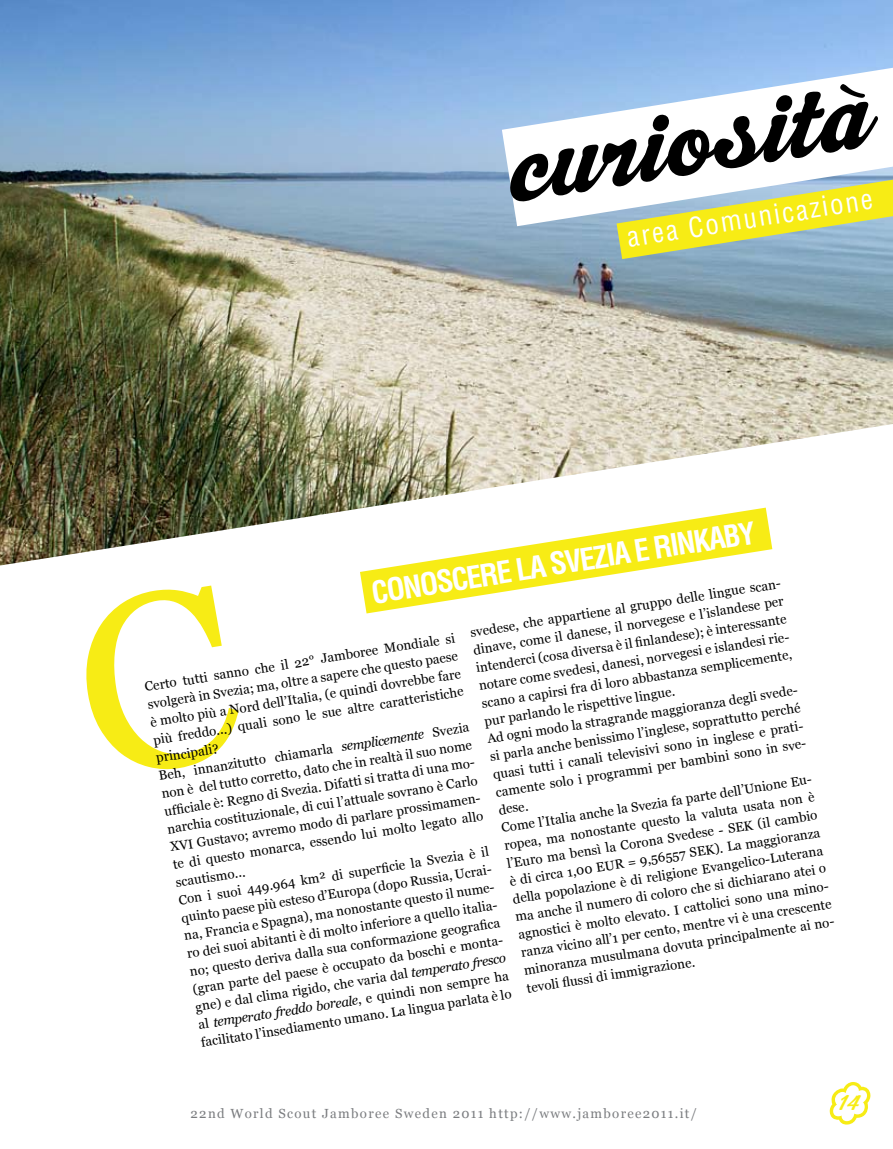
<style>
.page{position:relative;width:893px;height:1149px;background:#fff}
.page>*{position:absolute;margin:0;border:0;box-sizing:border-box;transform-origin:0 0}
.t1{font:106.95px "Jamboree Script";color:#000}
.t2{font:700 condensed 30px "Helvetica";color:#fff}
.t3{font:condensed 27px "Helvetica";color:#fff}
.t4{font:21px "Jamboree Script";color:#f7ec15}
.t5{font:13.2px/18px "Georgia";color:#000}
.t6{font:13.2px "Georgia";letter-spacing:.1em;color:#7a7c7f}
.s1{font-style:italic}
</style>
<div class="page">
<img style="left:0;top:0;width:893px;height:424px">
<svg style="left:502px;top:68px;width:391px;height:158px"></svg>
<svg style="left:578px;top:100px;width:315px;height:182px"></svg>
<img style="left:0;top:424px;width:892px;height:142px">
<svg style="left:830px;top:1082px;width:41px;height:42px"></svg>
<svg style="left:315px;top:480px;width:502px;height:134px"></svg>
<h1 class="t1" style="left:497px;top:99px;width:366px;rotate:-9deg">curiosità</h1>
<h3 class="t3" style="left:625px;top:221px;width:250px;rotate:-9deg">area Comunicazione</h3>
<h2 class="t2" style="left:513px;top:552px;width:244px;rotate:-9deg">la Svezia e Rin kab y</h2>
<p class="t5" style="left:469px;top:623px;width:317px;rotate:-9deg">svedese, che appartiene al gruppo delle lingue scan&shy;dinave, come il danese, il norvegese e l’islandese per intenderci (cosa diversa è il fi nlandese); è interessante notare come svedesi, danesi, norvegesi e islandesi rie&shy;scano a capirsi fra di loro abbastanza semplicemente, pur parlando le rispettive lingue.<br>Ad ogni modo la stragrande maggioranza degli svede&shy;si parla anche benissimo l’inglese, soprattutto perché quasi tutti i canali televisivi sono in inglese e prati&shy;camente solo i programmi per bambini sono in sve&shy;dese.<br>Come l’Italia anche la Svezia fa parte dell’Unione Eu&shy;ropea, ma nonostante questo la valuta usata non è l’Euro ma bensì la Corona Svedese - SEK (il cambio è di circa 1,00 EUR = 9,56557 SEK). La maggioranza della popolazione è di religione Evangelico-Luterana ma anche il numero di coloro che si dichiarano atei o agnostici è molto elevato. I cattolici sono una mino&shy;ranza vicino all’1 per cento, mentre vi è una crescente minoranza musulmana dovuta principalmente ai no&shy;tevoli fl ussi di immigrazione.</p>
<h2 class="t2" style="left:369px;top:574px;width:32px;rotate:-9deg">Conoscere</h2>
<p class="t5" style="left:143px;top:678px;width:317px;rotate:-9deg">Certo tutti sanno che il 22° Jamboree Mondiale si svolgerà in Svezia; ma, oltre a sapere che questo paese è molto più a Nord dell’Italia, (e quindi dovrebbe fare più freddo...) quali sono le sue altre caratteristiche principali?<br>Beh, innanzitutto chiamarla <span class="s1">semplicemente</span> Svezia non è del tutto corretto, dato che in realtà il suo nome uffi ciale è: Regno di Svezia. Difatti si tratta di una mo&shy;narchia costituzionale, di cui l’attuale sovrano è Carlo XVI Gustavo; avremo modo di parlare prossimamen&shy;te di questo monarca, essendo lui molto legato allo scautismo...<br>Con i suoi 449.964 km² di superfi cie la Svezia è il quinto paese più esteso d’Europa (dopo Russia, Ucrai&shy;na, Francia e Spagna), ma nonostante questo il nume&shy;ro dei suoi abitanti è di molto inferiore a quello italia&shy;no; questo deriva dalla sua conformazione geografi ca (gran parte del paese è occupato da boschi e monta&shy;gne) e dal clima rigido, che varia dal <span class="s1">temperato fresco </span>al <span class="s1">temperato freddo boreale</span>, e quindi non sempre ha facilitato l’insediamento umano. La lingua parlata è lo</p>
<p class="t6" style="left:191px;top:1105px;width:508px">22nd World Scout Jamboree Sweden 2011 http://www.jamboree2011.it/</p>
<h3 class="t4" style="left:837px;top:1089px;width:23px">14</h3>
</div>
